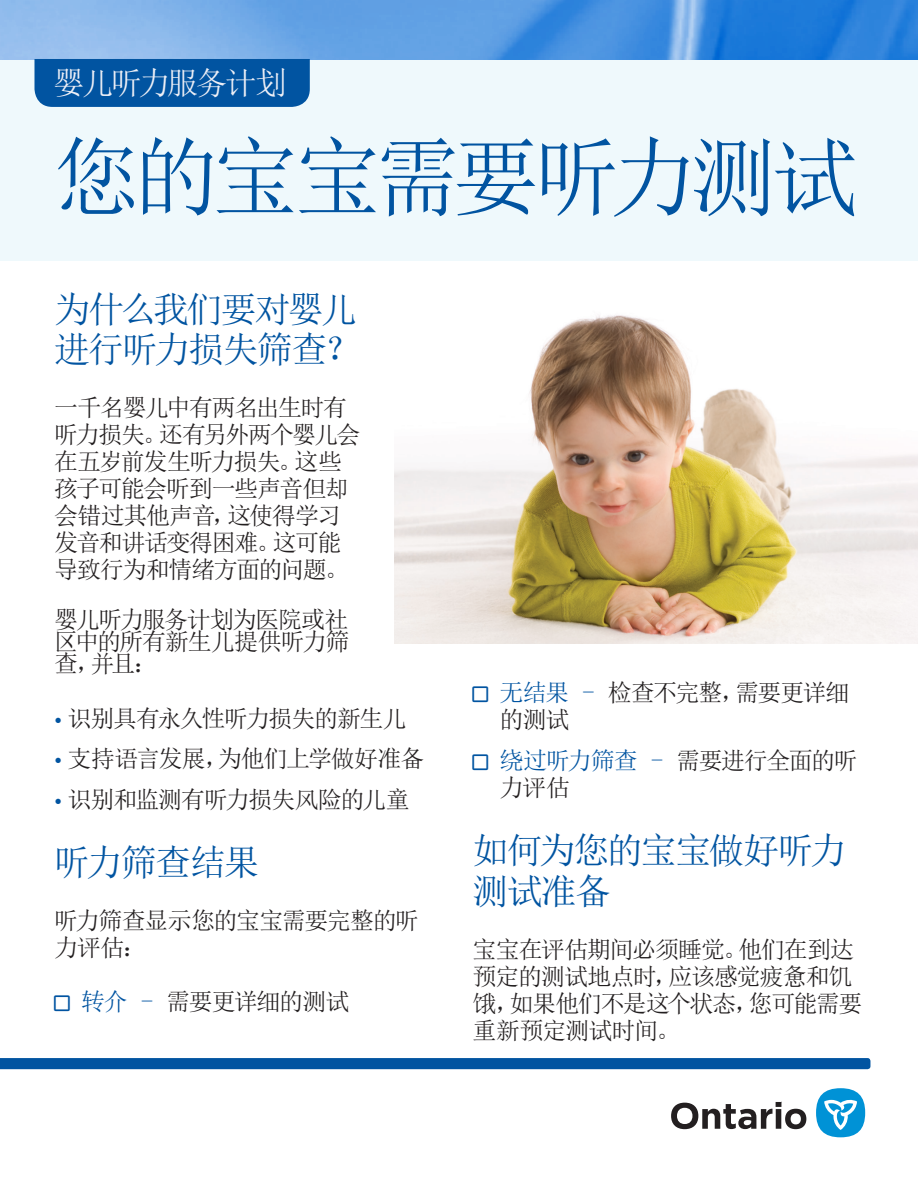
<style>
.page{position:relative;width:918px;height:1188px;background:#fff}
.page>*{position:absolute;margin:0;border:0;box-sizing:border-box;transform-origin:0 0}
.t1{font:87px "Sim Sun";letter-spacing:-.085em;color:#0154a1}
.t2{font:36px/40.5px "Sim Sun";letter-spacing:-.055em;color:#0154a1}
.t3{font:31.5px "Sim Sun";letter-spacing:-.08em;color:#edeff6}
.t4{font:24px/27px "Sim Sun";letter-spacing:-.055em;color:#231f20}
.s1{color:#0154a1}
</style>
<div class="page">
<div style="left:0;top:59px;width:918px;height:202px;background:#eff9fc"></div>
<svg style="left:0;top:1058px;width:870px;height:11px;background:#0254a1"></svg>
<svg style="left:0;top:0;width:918px;height:60px;background:#599ce3"></svg>
<img style="left:395px;top:315px;width:523px;height:329px">
<div style="left:816px;top:1088px;width:49px;height:49px;background:#0092d6;border-radius:50%"></div>
<svg style="left:824px;top:1099px;width:33px;height:31px"></svg>
<svg style="left:671px;top:1102px;width:135px;height:27px"></svg>
<div style="left:34px;top:59px;width:276px;height:48px;background:#0154a1"></div>
<p class="t3" style="left:53px;top:67px;width:235px">婴儿听力服务计划</p>
<h1 class="t1" style="left:54px;top:133px;width:806px">您的宝宝需要听力测试</h1>
<h2 class="t2" style="left:54px;top:288px;width:308px">为什么我们要对婴儿进行听力损失筛查？</h2>
<p class="t4" style="left:54px;top:394px;width:308px">一千名婴儿中有两名出生时有听力损失。还有另外两个婴儿会在五岁前发生听力损失。这些孩子可能会听到一些声音但却会错过其他声音，这使得学习发音和讲话变得困难。这可能导致行为和情绪方面的问题。</p>
<p class="t4" style="left:54px;top:608px;width:297px;line-height:22.5px;text-align:justify">婴儿听力服务计划为医院或社区中的所有新生儿提供听力筛查，并且：</p>
<p class="t4" style="left:68px;top:704px;width:341px">识别具有永久性听力损失的新生儿</p>
<p class="t4" style="left:68px;top:745px;width:358px">支持语言发展，为他们上学做好准备</p>
<p class="t4" style="left:68px;top:785px;width:344px">识别和监测有听力损失风险的儿童</p>
<h2 class="t2" style="left:54px;top:842px;width:207px">听力筛查结果</h2>
<p class="t4" style="left:54px;top:907px;width:367px">听力筛查显示您的宝宝需要完整的听力评估：</p>
<p class="t4" style="left:81px;top:988px;width:270px"><span class="s1">转介 -</span> 需要更详细的测试</p>
<p class="t4" style="left:500px;top:679px;width:351px"><span class="s1">无结果 -</span> 检查不完整，需要更详细的测试</p>
<p class="t4" style="left:500px;top:747px;width:360px"><span class="s1">绕过听力筛查 -</span> 需要进行全面的听力评估</p>
<h2 class="t2" style="left:472px;top:830px;width:375px">如何为您的宝宝做好听力测试准备</h2>
<p class="t4" style="left:472px;top:936px;width:391px">宝宝在评估期间必须睡觉。他们在到达预定的测试地点时，应该感觉疲惫和饥饿，如果他们不是这个状态，您可能需要重新预定测试时间。</p>
</div>
